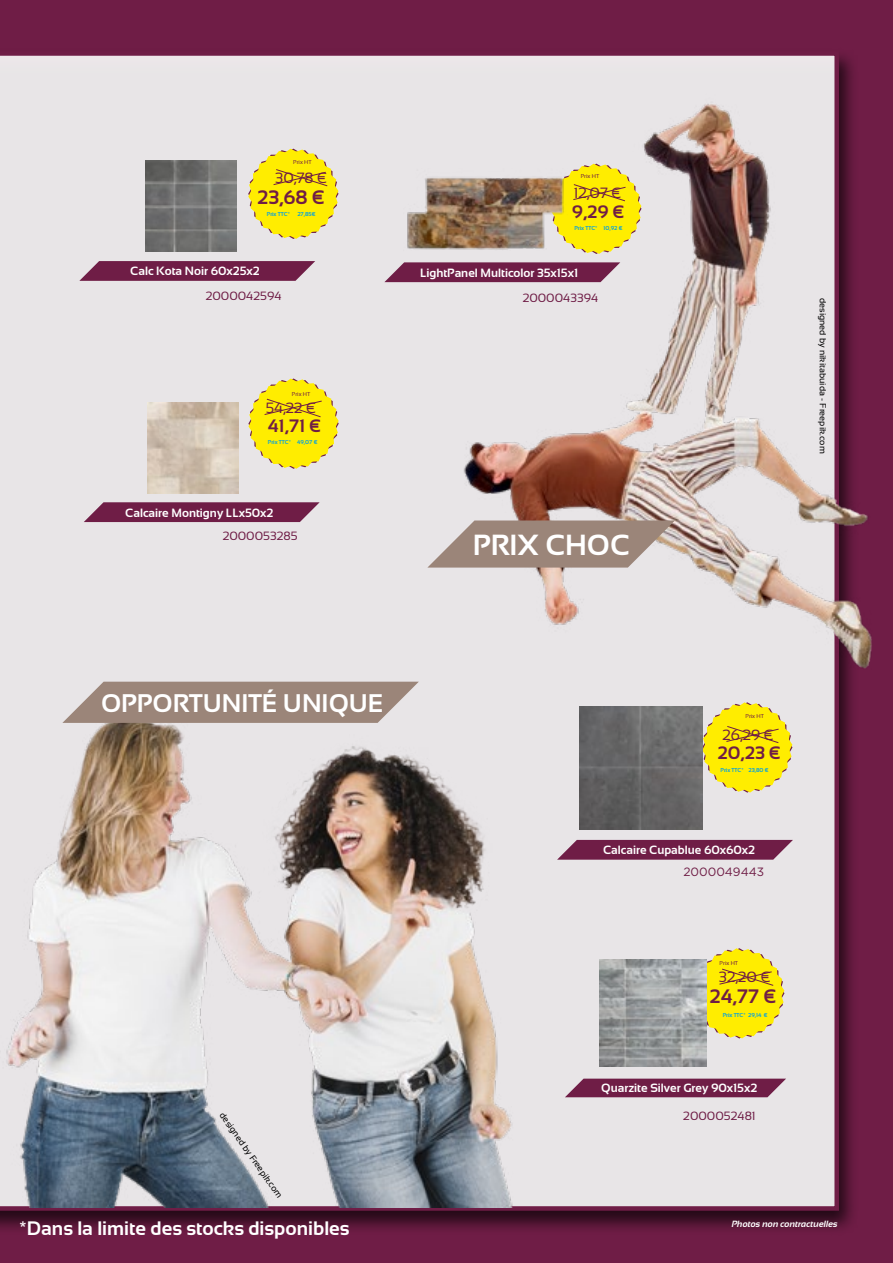
<style>
.page{position:relative;width:893px;height:1263px;background:#6f1d46}
.page>*{position:absolute;margin:0;border:0;box-sizing:border-box;transform-origin:0 0}
.t1{font:700 29.1px "Sansation";color:#fff}
.t2{font:700 25.5px "Sansation";color:#fff}
.t3{font:700 19.5px "Sansation";color:#fff}
.t4{font:700 19.5px "Sansation";color:#6f1d46}
.t5{font:700 18px "Sansation";color:#6f1d46}
.t6{font:14.85px "Sansation";color:#6f1d46}
.t7{font:700 12px "Sansation";color:#fff}
.t8{font:12px "Sansation";color:#6f1d46}
.t9{font:12px "Gotham";color:#6f1d46}
.t10{font:9px "Sansation";color:#000}
.t11{font:italic 700 9px "Sansation";color:#fff}
.t12{font:700 5.7px "Sansation";color:#009fe3}
.t13{font:5.7px "Sansation";color:#6f1d46}
</style>
<div class="page">
<div style="left:0;top:48px;width:860px;height:1188px;background:#000;opacity:.75"></div>
<div style="left:0;top:51px;width:839px;height:1160px;background:#e8e5e7"></div>
<img style="left:405px;top:48px;width:467px;height:673px">
<svg style="left:551px;top:164px;width:90px;height:90px;background:#f6e52d"></svg>
<img style="left:403px;top:168px;width:165px;height:87px">
<svg style="left:702px;top:702px;width:90px;height:91px;background:#f2e239"></svg>
<svg style="left:384px;top:262px;width:236px;height:20px"></svg>
<img style="left:579px;top:706px;width:123px;height:123px">
<svg style="left:248px;top:149px;width:91px;height:90px;background:#f4e43b"></svg>
<img style="left:146px;top:160px;width:91px;height:91px">
<svg style="left:79px;top:261px;width:236px;height:20px"></svg>
<svg style="left:557px;top:840px;width:236px;height:20px"></svg>
<img style="left:0;top:712px;width:537px;height:495px">
<svg style="left:427px;top:520px;width:248px;height:48px;background:#a9978d"></svg>
<svg style="left:62px;top:682px;width:357px;height:41px;background:#a49086"></svg>
<svg style="left:694px;top:948px;width:90px;height:90px;background:#f5e432"></svg>
<img style="left:599px;top:959px;width:107px;height:107px">
<svg style="left:565px;top:1078px;width:221px;height:19px"></svg>
<svg style="left:248px;top:378px;width:91px;height:91px;background:#f4e43e"></svg>
<img style="left:148px;top:403px;width:90px;height:90px">
<svg style="left:84px;top:502px;width:236px;height:20px"></svg>
<p class="t13" style="left:293px;top:159px;width:20px">Prix HT</p>
<p class="t6" style="left:275px;top:169px;width:54px">30,78 €</p>
<p class="t12" style="left:267px;top:211px;width:24px">Prix TTC*</p>
<p class="t12" style="left:297px;top:211px;width:20px">27,85€</p>
<h3 class="t4" style="left:257px;top:186px;width:69px">23,68 €</h3>
<p class="t7" style="left:130px;top:264px;width:131px">Calc Kota Noir 60x25x2</p>
<p class="t8" style="left:206px;top:289px;width:77px">2000042594</p>
<p class="t13" style="left:292px;top:391px;width:20px">Prix HT</p>
<p class="t6" style="left:266px;top:399px;width:52px">54,22 €</p>
<p class="t12" style="left:268px;top:439px;width:51px">Prix TTC* 49,07 €</p>
<h3 class="t5" style="left:268px;top:416px;width:55px">41,71 €</h3>
<p class="t7" style="left:125px;top:506px;width:150px">Calcaire Montigny LLx50x2</p>
<p class="t8" style="left:223px;top:529px;width:77px">2000053285</p>
<p class="t13" style="left:581px;top:173px;width:20px">Prix HT</p>
<p class="t6" style="left:574px;top:184px;width:49px">12,07 €</p>
<h3 class="t5" style="left:572px;top:201px;width:54px">9,29 €</h3>
<p class="t12" style="left:574px;top:225px;width:50px">Prix TTC* 10,92 €</p>
<p class="t7" style="left:420px;top:266px;width:160px">LightPanel Multicolor 35x15x1</p>
<p class="t8" style="left:523px;top:291px;width:77px">2000043394</p>
<h1 class="t1" style="left:473px;top:528px;width:158px">PRIX CHOC</h1>
<p class="t10" style="left:828px;top:298px;width:157px;rotate:90deg">designed by nikitabuida - Freepik.com</p>
<h2 class="t2" style="left:101px;top:688px;width:284px">OPPORTUNITÉ UNIQUE</h2>
<p class="t10" style="left:226px;top:1110px;width:104px;rotate:55deg">designed by Freepik.com</p>
<h3 class="t3" style="left:19px;top:1218px;width:332px">*Dans la limite des stocks disponibles</h3>
<p class="t13" style="left:745px;top:713px;width:20px">Prix HT</p>
<p class="t6" style="left:723px;top:726px;width:53px">26,29 €</p>
<p class="t12" style="left:721px;top:767px;width:50px">Prix TTC* 23,80 €</p>
<h3 class="t5" style="left:717px;top:743px;width:65px">20,23 €</h3>
<p class="t7" style="left:603px;top:843px;width:154px">Calcaire Cupablue 60x60x2</p>
<p class="t9" style="left:683px;top:864px;width:82px">2000049443</p>
<p class="t13" style="left:720px;top:960px;width:20px">Prix HT</p>
<p class="t6" style="left:719px;top:969px;width:53px">32,20 €</p>
<p class="t12" style="left:723px;top:1011px;width:47px">Prix TTC* 29,14 €</p>
<h3 class="t4" style="left:710px;top:985px;width:69px">24,77 €</h3>
<p class="t7" style="left:601px;top:1081px;width:158px">Quarzite Silver Grey 90x15x2</p>
<p class="t8" style="left:683px;top:1109px;width:74px">2000052481</p>
<p class="t11" style="left:732px;top:1218px;width:107px">Photos non contractuelles</p>
</div>
